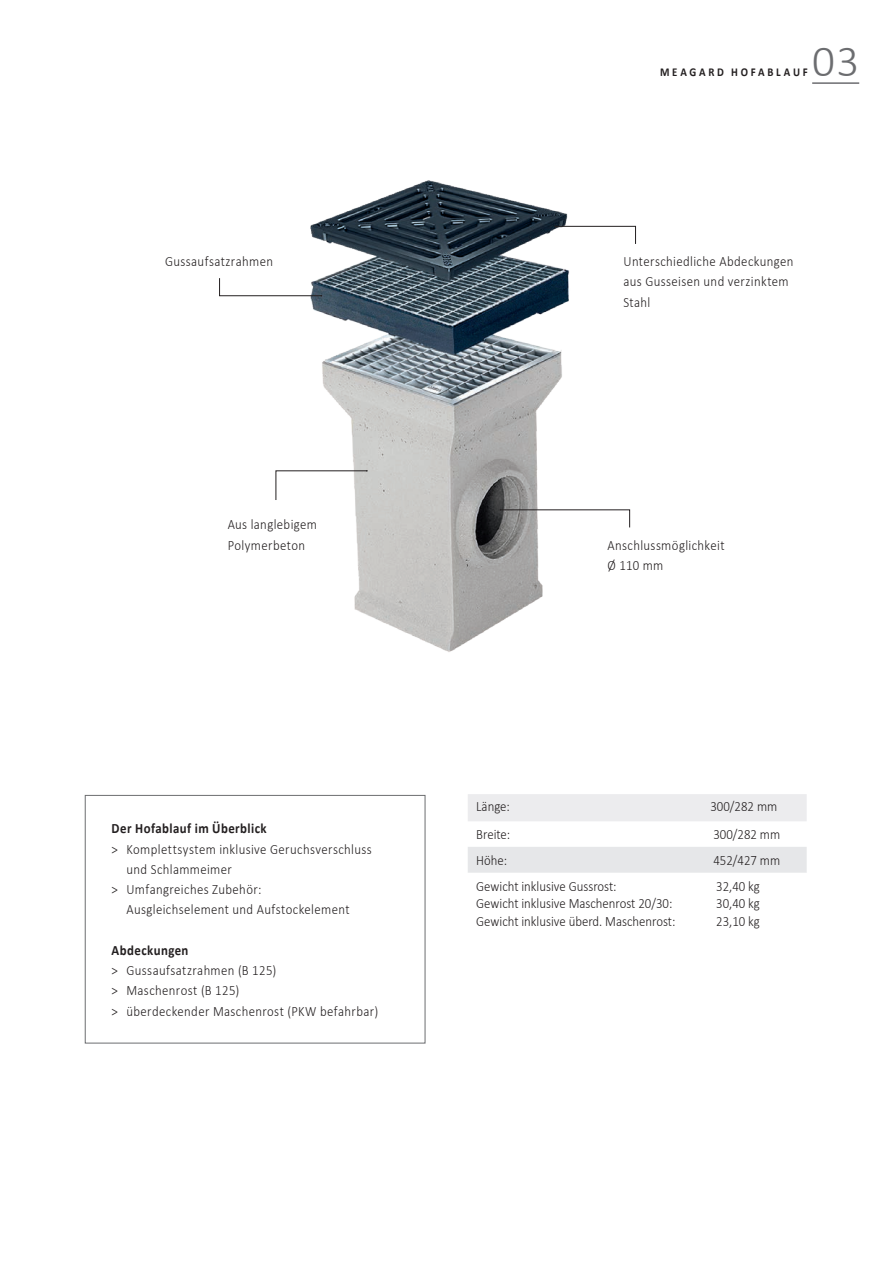
<style>
.page{position:relative;width:893px;height:1263px;background:#fff}
.page>*{position:absolute;margin:0;border:0;box-sizing:border-box;transform-origin:0 0}
.t1{font:300 45px "Calibri";color:#6c6d70}
.t2{font:300 14.25px/20.2px "Calibri";letter-spacing:.025em;color:#231f20;scale:.9 1}
.t3{font:300 14.25px/17.1px "Calibri";color:#231f20;scale:.9 1}
.t4{font:700 14.25px "Calibri";letter-spacing:.035em;color:#231f20;scale:.9 1}
.t5{font:700 12px "Calibri";letter-spacing:.255em;color:#231f20;scale:.9 1}
</style>
<div class="page">
<img style="left:276px;top:180px;width:318px;height:472px">
<hr style="left:812px;top:82px;width:47px;height:2px;background:#6c6d70">
<svg style="left:555px;top:226px;width:81px;height:18px"></svg>
<svg style="left:500px;top:509px;width:130px;height:19px"></svg>
<div style="left:85px;top:795px;width:340px;height:248px;background:#fff;border:1px solid #6c6d70"></div>
<div style="left:468px;top:794px;width:339px;height:27px;background:#ececee"></div>
<div style="left:468px;top:847px;width:339px;height:26px;background:#e6e7e9"></div>
<svg style="left:276px;top:470px;width:92px;height:30px"></svg>
<svg style="left:219px;top:278px;width:103px;height:18px"></svg>
<p class="t2" style="left:165px;top:251px;width:122px">Gussaufsatzrahmen</p>
<p class="t2" style="left:228px;top:514px;width:101px">Aus langlebigem<br>Polymerbeton</p>
<p class="t4" style="left:112px;top:818px;width:174px">Der Hofablauf im Überblick</p>
<p class="t2" style="left:112px;top:838px;width:291px">&gt; Komplettsystem inklusive Geruchsverschluss</p>
<p class="t2" style="left:126px;top:859px;width:119px">und Schlammeimer</p>
<p class="t2" style="left:112px;top:879px;width:168px">&gt; Umfangreiches Zubehör:</p>
<p class="t2" style="left:126px;top:899px;width:249px">Ausgleichselement und Aufstockelement</p>
<p class="t4" style="left:112px;top:940px;width:87px">Abdeckungen</p>
<p class="t2" style="left:112px;top:960px;width:298px">&gt; Gussaufsatzrahmen (B 125)<br>&gt; Maschenrost (B 125)<br>&gt; überdeckender Maschenrost (PKW befahrbar)</p>
<h1 class="t1" style="left:812px;top:33px;width:49px">03</h1>
<p class="t5" style="left:660px;top:64px;width:166px">MEAGARD HOFABLAUF</p>
<p class="t2" style="left:623px;top:251px;width:190px">Unterschiedliche Abdeckungen aus Gusseisen und verzinktem<br>Stahl</p>
<p class="t2" style="left:607px;top:535px;width:132px">Anschlussmöglichkeit<br>Ø 110 mm</p>
<p class="t2" style="left:476px;top:796px;width:39px">Länge:</p>
<p class="t2" style="left:710px;top:796px;width:76px">300/282 mm</p>
<p class="t2" style="left:476px;top:824px;width:39px">Breite:</p>
<p class="t2" style="left:713px;top:824px;width:76px">300/282 mm</p>
<p class="t2" style="left:476px;top:850px;width:36px">Höhe:</p>
<p class="t2" style="left:713px;top:850px;width:76px">452/427 mm</p>
<p class="t3" style="left:476px;top:878px;width:223px">Gewicht inklusive Gussrost:<br>Gewicht inklusive Maschenrost 20/30:<br>Gewicht inklusive überd. Maschenrost:</p>
<p class="t2" style="left:716px;top:878px;width:50px;line-height:17.1px;text-align:justify">32,40 kg 30,40 kg 23,10 kg</p>
</div>
